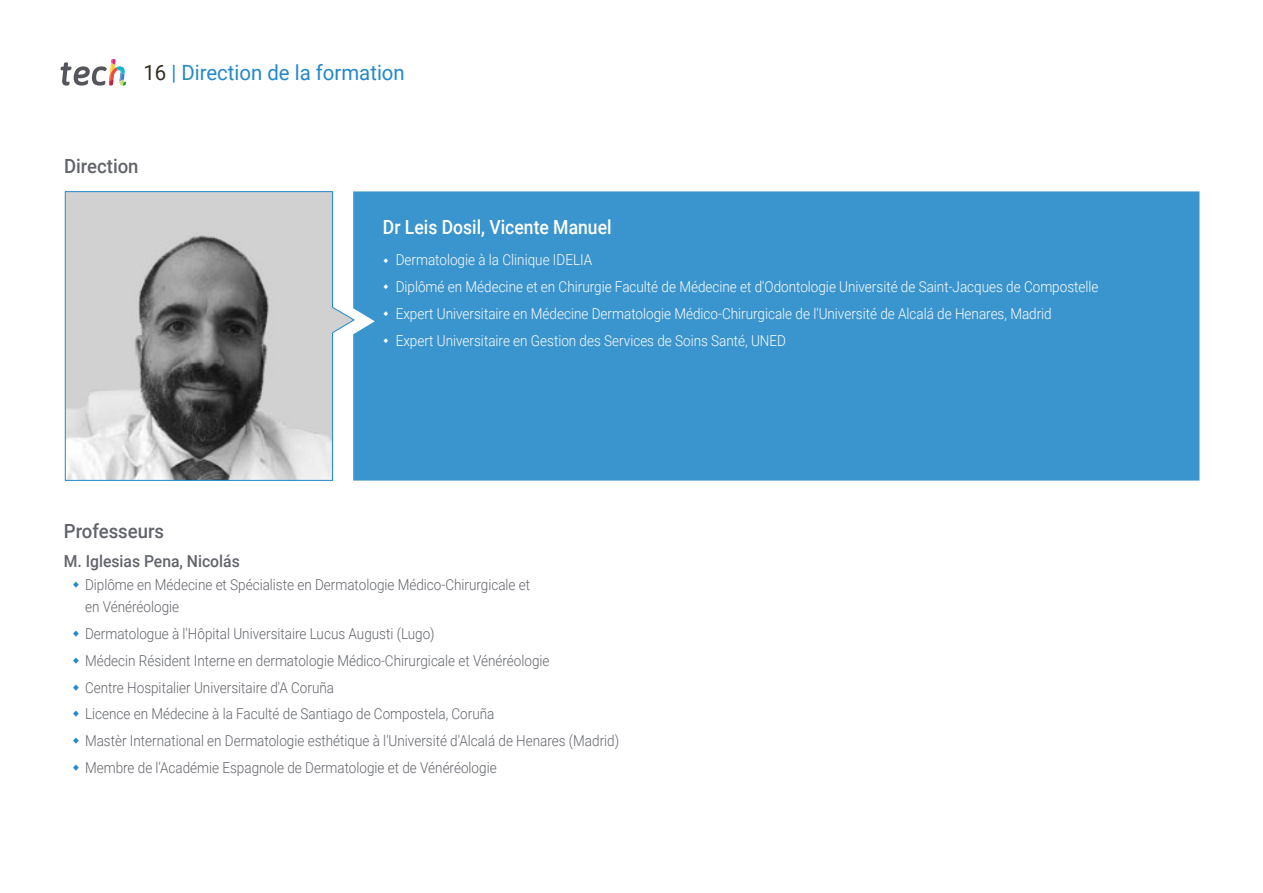
<style>
.page{position:relative;width:1263px;height:893px;background:#fff}
.page>*{position:absolute;margin:0;border:0;box-sizing:border-box;transform-origin:0 0}
.t1{font:21px "Roboto";color:#2488c9}
.t2{font:500 19.5px "Roboto";color:#fff;scale:.9 1}
.t3{font:500 19.5px "Roboto";color:#61646a;scale:.95 1}
.t4{font:500 16.5px "Roboto";color:#61646a;scale:.95 1}
.t5{font:300 15px/26.7px "Roboto";color:#61646a;scale:.9 1}
.t6{font:300 15px/26.7px "Roboto";color:#fff;scale:.9 1}
.s1{color:#312e20}
</style>
<div class="page">
<svg style="left:61px;top:59px;width:65px;height:27px"></svg>
<div style="left:355px;top:191px;width:844px;height:290px;background:#3a94ce"></div>
<svg style="left:65px;top:191px;width:290px;height:290px;background:#b1b3b4"></svg>
<svg style="left:384px;top:258px;width:4px;height:5px"></svg>
<svg style="left:384px;top:285px;width:4px;height:5px"></svg>
<svg style="left:384px;top:311px;width:4px;height:5px"></svg>
<svg style="left:384px;top:338px;width:4px;height:5px"></svg>
<h1 class="t1" style="left:144px;top:57px;width:263px"><span class="s1">16</span> | Direction de la formation</h1>
<h2 class="t3" style="left:64px;top:152px;width:80px">Direction</h2>
<h2 class="t2" style="left:383px;top:213px;width:255px">Dr Leis Dosil, Vicente Manuel</h2>
<p class="t6" style="left:396px;top:246px;width:782px">Dermatologie à la Clinique IDELIA<br>Diplômé en Médecine et en Chirurgie Faculté de Médecine et d'Odontologie Université de Saint-Jacques de Compostelle Expert Universitaire en Médecine Dermatologie Médico-Chirurgicale de l'Université de Alcalá de Henares, Madrid<br>Expert Universitaire en Gestion des Services de Soins Santé, UNED</p>
<h2 class="t3" style="left:64px;top:517px;width:107px">Professeurs</h2>
<p class="t4" style="left:64px;top:550px;width:187px">M. Iglesias Pena, Nicolás</p>
<p class="t5" style="left:85px;top:573px;width:496px;line-height:22.5px">Diplôme en Médecine et Spécialiste en Dermatologie Médico-Chirurgicale et en Vénéréologie</p>
<p class="t5" style="left:85px;top:620px;width:595px">Dermatologue à l'Hôpital Universitaire Lucus Augusti (Lugo)<br>Médecin Résident Interne en dermatologie Médico-Chirurgicale et Vénéréologie<br>Centre Hospitalier Universitaire d'A Coruña<br>Licence en Médecine à la Faculté de Santiago de Compostela, Coruña<br>Mastèr International en Dermatologie esthétique à l'Université d'Alcalá de Henares (Madrid)<br>Membre de l'Académie Espagnole de Dermatologie et de Vénéréologie</p>
</div>
